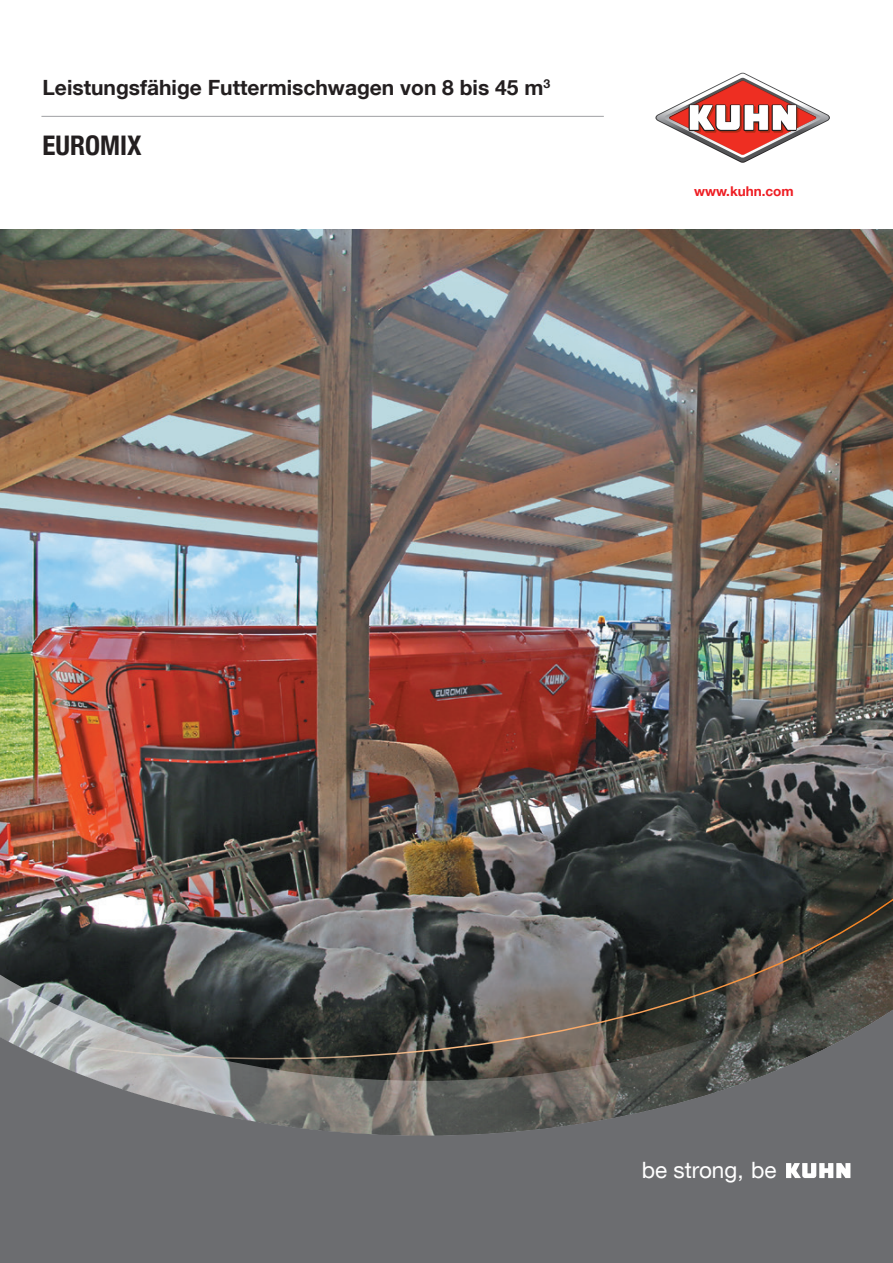
<style>
.page{position:relative;width:893px;height:1263px;background:#fff}
.page>*{position:absolute;margin:0;border:0;box-sizing:border-box;transform-origin:0 0}
.t1{font:700 condensed 27px "Helvetica Neue LT Com";color:#231f20}
.t2{font:22.5px "Helvetica Neue LT Com";color:#fff}
.t3{font:700 21px "Helvetica Neue LT Com";color:#231f20}
.t4{font:700 13.5px "Helvetica Neue LT Com";color:#ee1d23}
</style>
<div class="page">
<img style="left:0;top:230px;width:893px;height:658px">
<img style="left:0;top:888px;width:893px;height:113px">
<svg style="left:0;top:1001px;width:893px;height:262px;background:#686868"></svg>
<hr style="left:41px;top:116px;width:563px;height:1px;background:#939598">
<svg style="left:786px;top:1163px;width:64px;height:15px"></svg>
<svg style="left:655px;top:73px;width:175px;height:90px"></svg>
<p class="t3" style="left:43px;top:75px;width:509px">Leistungsfähige Futtermischwagen von 8 bis 45 m<sup>3</sup></p>
<p class="t1" style="left:43px;top:129px;width:100px">EUROMIX</p>
<p class="t4" style="left:694px;top:183px;width:101px">www.kuhn.com</p>
<p class="t2" style="left:642px;top:1156px;width:136px">be strong, be</p>
</div>
